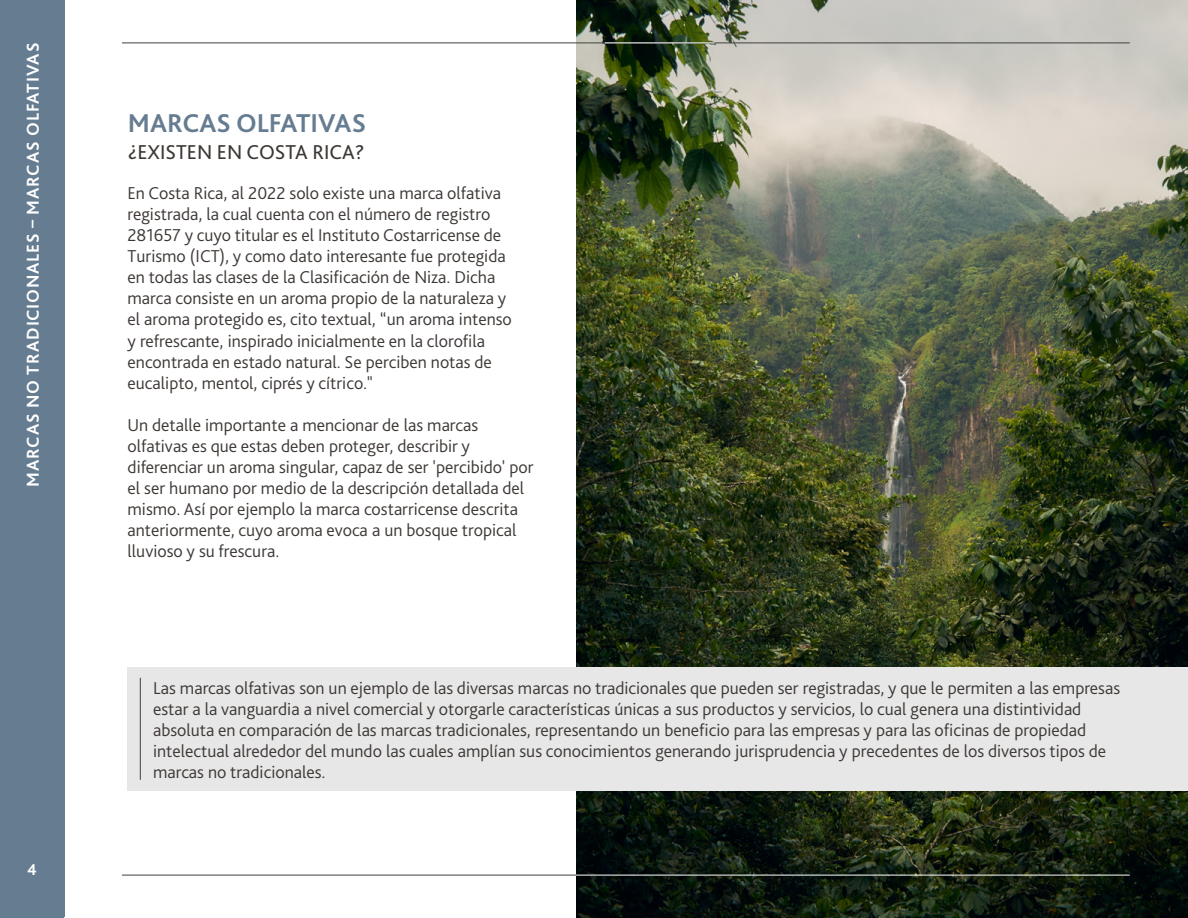
<style>
.page{position:relative;width:1188px;height:918px;background:#fff}
.page>*{position:absolute;margin:0;border:0;box-sizing:border-box;transform-origin:0 0}
.t1{font:700 27px "Bliss Pro";color:#657c91}
.t2{font:21px "Bliss Pro";color:#3c3734}
.t3{font:300 18px/21px "Bliss Pro";color:#3c3734}
.t4{font:700 18px "Bliss Pro";letter-spacing:.045em;color:#fff}
.t5{font:700 16.5px "Bliss Pro";color:#fff}
</style>
<div class="page">
<hr style="left:122px;top:43px;width:1008px;height:1px;background:#404040">
<hr style="left:122px;top:875px;width:1008px;height:1px;background:#404040">
<img style="left:576px;top:0;width:612px;height:918px">
<div style="left:1px;top:0;width:64px;height:917px;background:#657c91"></div>
<hr style="left:576px;top:43px;width:554px;height:1px;background:#404040">
<hr style="left:576px;top:875px;width:554px;height:1px;background:#fff">
<hr style="left:605px;top:43px;width:110px;height:1px;background:#fff">
<div style="left:128px;top:667px;width:1060px;height:123px;background:#e7e7e7"></div>
<hr style="left:140px;top:678px;width:1px;height:102px;background:#404040">
<p class="t4" style="left:22px;top:487px;width:446px;rotate:-90deg">Marcas No Tradicionales – Marcas Olfativas</p>
<p class="t5" style="left:27px;top:860px;width:11px">4</p>
<h1 class="t1" style="left:128px;top:107px;width:40px">MARCAS</h1>
<h1 class="t1" style="left:236px;top:107px;width:16px">OLFA</h1>
<h1 class="t1" style="left:296px;top:107px;width:29px">TIVAS</h1>
<p class="t2" style="left:128px;top:139px;width:238px">¿EXISTEN EN COSTA RICA?</p>
<p class="t3" style="left:128px;top:183px;width:386px">En Costa Rica, al 2022 solo existe una marca olfativa registrada, la cual cuenta con el número de registro 281657 y cuyo titular es el Instituto Costarricense de Turismo (ICT), y como dato interesante fue protegida en todas las clases de la Clasificación de Niza. Dicha marca consiste en un aroma propio de la naturaleza y el aroma protegido es, cito textual, “un aroma intenso y refrescante, inspirado inicialmente en la clorofila encontrada en estado natural. Se perciben notas de eucalipto, mentol, ciprés y cítrico."</p>
<p class="t3" style="left:128px;top:414px;width:407px">Un detalle importante a mencionar de las marcas olfativas es que estas deben proteger, describir y diferenciar un aroma singular, capaz de ser 'percibido' por el ser humano por medio de la descripción detallada del mismo. Así por ejemplo la marca costarricense descrita anteriormente, cuyo aroma evoca a un bosque tropical lluvioso y su frescura.</p>
<p class="t3" style="left:153px;top:677px;width:969px">Las marcas olfativas son un ejemplo de las diversas marcas no tradicionales que pueden ser registradas, y que le permiten a las empresas estar a la vanguardia a nivel comercial y otorgarle características únicas a sus productos y servicios, lo cual genera una distintividad absoluta en comparación de las marcas tradicionales, representando un beneficio para las empresas y para las oficinas de propiedad intelectual alrededor del mundo las cuales amplían sus conocimientos generando jurisprudencia y precedentes de los diversos tipos de marcas no tradicionales.</p>
</div>
